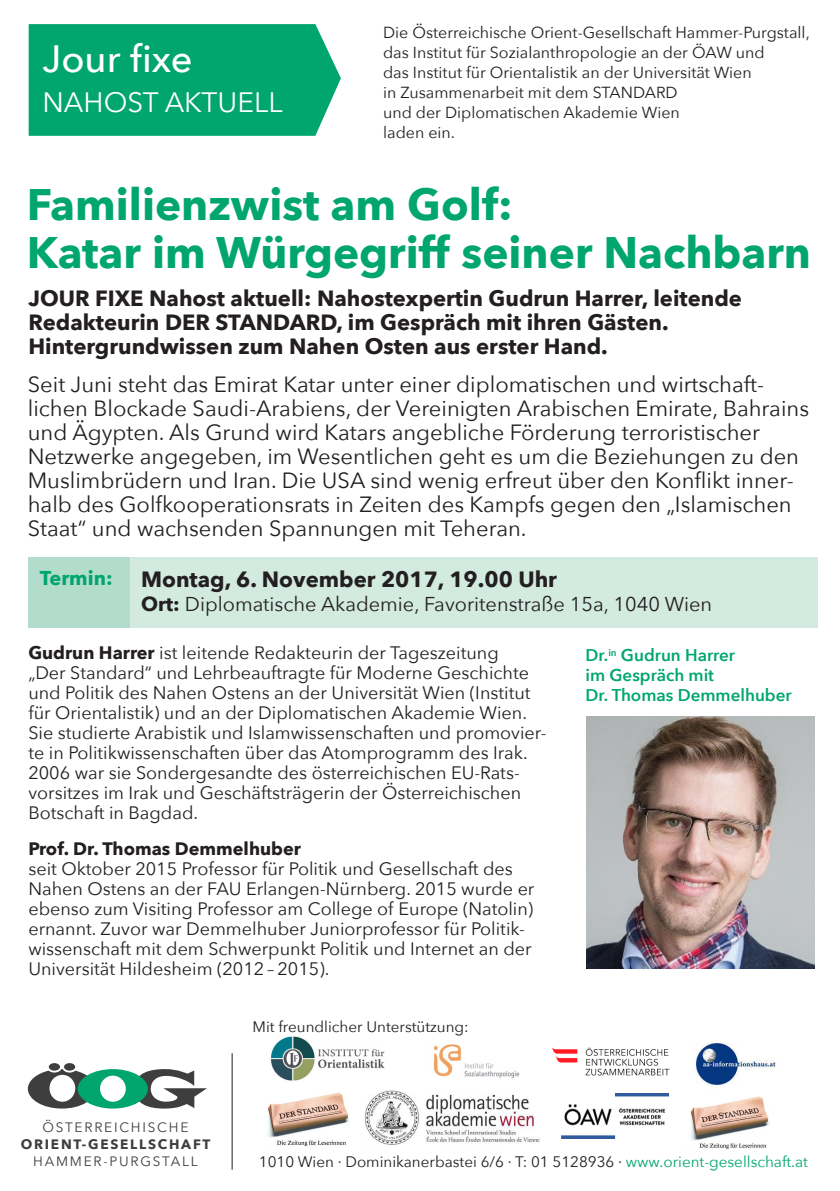
<style>
.page{position:relative;width:840px;height:1191px;background:#fff}
.page>*{position:absolute;margin:0;border:0;box-sizing:border-box;transform-origin:0 0}
.t1{font:700 44px/48px "Avenir Next";color:#00a66e}
.t2{font:500 38px "Avenir Next";color:#fff}
.t3{font:28px "Avenir Next";color:#fff}
.t4{font:22px/24px "Avenir Next";color:#231f20}
.t5{font:700 22px/24px "Avenir Next";color:#231f20}
.t6{font:20px "Avenir Next";color:#231f20}
.t7{font:700 20px "Avenir Next";color:#00a66e}
.t8{font:18px/20px "Avenir Next";color:#231f20}
.t9{font:700 18px "Avenir Next";color:#231f20}
.t10{font:600 17px/20px "Avenir Next";color:#00a66e}
.t11{font:16px/20px "Avenir Next";color:#231f20}
.t12{font:15.2px "Avenir Next";color:#231f20}
.t13{font:13.6px "Avenir Next";letter-spacing:.13em;color:#3e3e3f}
.t14{font:700 13.6px "Avenir Next";letter-spacing:.13em;color:#3e3e3f}
.s1{font-weight:700}
.s2{color:#00a66e}
</style>
<div class="page">
<img style="left:433px;top:1044px;width:87px;height:34px">
<div style="left:29px;top:24px;width:312px;height:112px;background:#00a66e"></div>
<div style="left:49px;top:1063px;width:11px;height:7px;background:#3e3e3f;border-radius:50%"></div>
<div style="left:64px;top:1063px;width:11px;height:7px;background:#3e3e3f;border-radius:50%"></div>
<svg style="left:28px;top:1069px;width:179px;height:39px"></svg>
<hr style="left:231px;top:1053px;width:1px;height:116px;background:#231f20">
<div style="left:28px;top:557px;width:102px;height:70px;background:#b2ddcc"></div>
<div style="left:130px;top:557px;width:687px;height:70px;background:#d2eadf"></div>
<img style="left:586px;top:717px;width:228px;height:251px">
<img style="left:271px;top:1036px;width:114px;height:45px">
<img style="left:552px;top:1047px;width:118px;height:29px">
<img style="left:696px;top:1043px;width:80px;height:42px">
<img style="left:268px;top:1092px;width:81px;height:55px">
<img style="left:561px;top:1093px;width:107px;height:45px">
<img style="left:364px;top:1090px;width:176px;height:55px">
<img style="left:690px;top:1096px;width:79px;height:53px">
<h2 class="t2" style="left:43px;top:36px;width:151px">Jour fixe</h2>
<h3 class="t3" style="left:43px;top:85px;width:192px">NAH OST AKTUELL</h3>
<p class="t11" style="left:383px;top:22px;width:428px">Die Österreichische Orient-Gesellschaft Hammer-Purgstall, das I nstitut für Sozialanthropologie an der ÖAW und<br>das I nstitut für Orientalistik an der U niversität Wien<br>in Zusammenarbeit mit dem STANDARD<br>und der Diplomatischen Akademie Wien<br>laden ein.</p>
<h1 class="t1" style="left:27px;top:180px;width:785px">Familienzwist am Golf:<br>Katar im Würgegriff seiner Nachbarn</h1>
<p class="t5" style="left:28px;top:286px;width:714px">JOUR FIXE Nahost aktuell: Nahostexpertin Gudrun Harrer, leitende<br>Redakteurin DER STAN</p>
<p class="t5" style="left:28px;top:310px;width:641px;text-indent:245px">DARD, im Gespräch mit ihren Gästen.<br>Hintergrundwissen zum Nahen Osten aus erster Hand.</p>
<p class="t4" style="left:28px;top:372px;width:782px">Seit Juni steht das Emirat Katar unter einer diplomatischen und wirtschaft&shy;lichen Blockade Saudi-Arabiens, der Vereinigten Arabischen Emirate, Bahrains und Ägypten. Als Grund wird Katars angebliche Förderung terroristischer Netzwerke angegeben, im Wesentlichen geht es um die Beziehungen zu den Muslimbrüdern und Iran. Die USA sind wenig erfreut über den Konflikt inner&shy;halb des Golfkooperationsrats in Zeiten des Kampfs gegen den „Islamischen Staat“ und wachsenden Spannungen mit Teheran.</p>
<p class="t7" style="left:40px;top:565px;width:74px">Termin:</p>
<p class="t5" style="left:141px;top:567px;width:417px">Montag, 6. November 2017, 19.00 Uhr</p>
<p class="t6" style="left:141px;top:591px;width:572px"><span class="s1">Ort:</span> Diplomatische Akademie, Favoritenstraße 15a, 1040 Wien</p>
<p class="t8" style="left:28px;top:643px;width:519px"><span class="s1">Gudrun Harrer</span> ist leitende Redakteurin der Tageszeitung<br>„Der Standard“ und Lehrbeauftragte für M oderne Geschichte und Politik des Nahen Ostens an der U niversität Wien (I nstitut für Orientalistik) und an der Diplomatischen Akademie Wien.<br>Sie studierte Arabistik und Islamwissenschaften und promovier&shy;te in Politikwissenschaften über das Atomprogramm des I rak.<br>2006 war sie Sondergesandte des österreichischen EU-Rats&shy;vorsitzes im I rak und Geschäftsträgerin der Österreichischen Botschaft in Bagdad.</p>
<p class="t9" style="left:28px;top:838px;width:274px">Prof. Dr. Thomas Demmelhuber</p>
<p class="t8" style="left:28px;top:859px;width:507px">seit Oktober 2015 Professor für Politik und Gesellschaft des Nahen Ostens an der FAU Erlangen-Nürnberg. 2015 wurde er ebenso zum Visiting Professor am College of Europe (Natolin) ernannt. Zuvor war Demmelhuber Juniorprofessor für Politik&shy;wissenschaft mit dem Schwerpunkt Politik und I nternet an der U niversität Hildesheim (2012 – 2015).</p>
<p class="t12" style="left:252px;top:1017px;width:218px">M it freundlicher U nterstützung:</p>
<p class="t10" style="left:585px;top:645px;width:207px">Dr.<sup>in</sup> Gudrun Harrer<br>im Gespräch mit<br>Dr. Thomas Demmelhuber</p>
<p class="t13" style="left:42px;top:1119px;width:147px">Österreichische</p>
<p class="t14" style="left:21px;top:1136px;width:191px">Orient-Gesellschaft</p>
<p class="t13" style="left:33px;top:1153px;width:166px">Hammer-Purgstall</p>
<p class="t12" style="left:259px;top:1152px;width:550px">1010 Wien · Dominikanerbastei 6/6 · T: 01 5128936 · <span class="s2">www.orient-gesellschaft.at</span></p>
</div>
